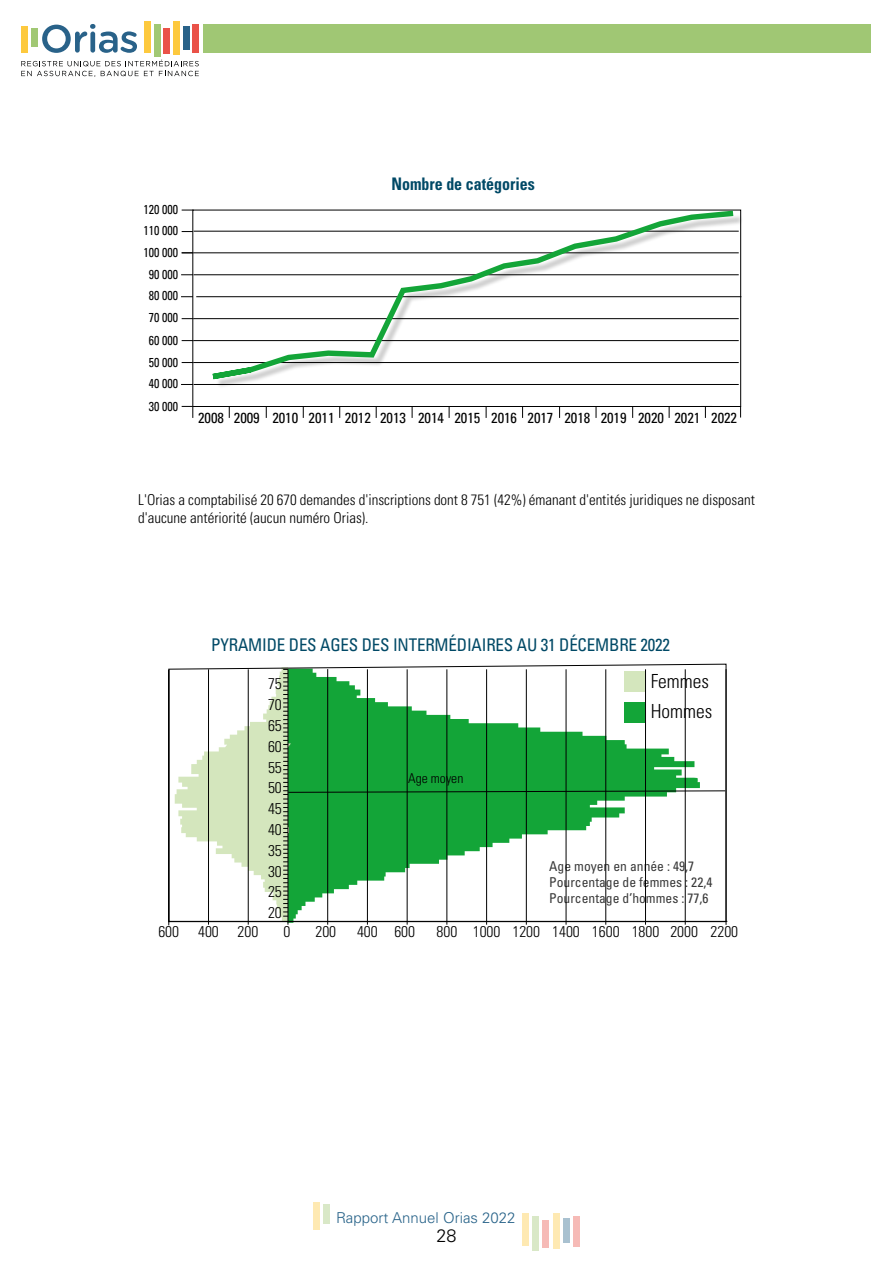
<style>
.page{position:relative;width:893px;height:1263px;background:#fff}
.page>*{position:absolute;margin:0;border:0;box-sizing:border-box;transform-origin:0 0}
.t1{font:300 condensed 19.5px/30.3px "Univers LT Std";color:#000}
.t2{font:300 18px "Univers LT Std";color:#000}
.t3{font:condensed 17.55px "Univers LT Std";letter-spacing:-.01em;color:#004966}
.t4{font:700 condensed 17.25px "Univers LT Std";color:#004966;scale:.92 1}
.t5{font:300 condensed 15.6px "Univers LT Std";color:#000}
.t6{font:300 condensed 15px/18px "Univers LT Std";color:#000}
.t7{font:300 15px "Univers LT Std";color:#286389}
.t8{font:condensed 14.55px "Univers LT Std";color:#000}
.t9{font:condensed 13.65px/16.4px "Univers LT Std";color:rgb(0 0 0/.78)}
.t10{font:300 condensed 13.65px "Univers LT Std";color:#000}
.t11{font:condensed 13.05px/21.8px "Univers LT Std";color:#000;text-align:center;scale:.92 1}
</style>
<div class="page">
<div style="left:313px;top:1202px;width:7px;height:28px;background:#fee9b2"></div>
<div style="left:323px;top:1204px;width:7px;height:20px;background:#d9e8c7"></div>
<div style="left:522px;top:1213px;width:7px;height:33px;background:#fee9b2"></div>
<div style="left:533px;top:1216px;width:6px;height:34px;background:#d9e8c7"></div>
<div style="left:543px;top:1220px;width:6px;height:27px;background:#f6bab6"></div>
<div style="left:553px;top:1213px;width:6px;height:35px;background:#fee9b2"></div>
<div style="left:563px;top:1219px;width:6px;height:24px;background:#a9c1d0"></div>
<div style="left:573px;top:1216px;width:7px;height:30px;background:#f6bab6"></div>
<svg style="left:42px;top:24px;width:95px;height:29px"></svg>
<div style="left:21px;top:26px;width:7px;height:26px;background:#fdc93e"></div>
<div style="left:31px;top:28px;width:6px;height:19px;background:#a1c874"></div>
<div style="left:144px;top:21px;width:7px;height:31px;background:#fdc93e"></div>
<div style="left:154px;top:24px;width:6px;height:32px;background:#a1c874"></div>
<div style="left:164px;top:28px;width:6px;height:25px;background:#ea5248"></div>
<div style="left:173px;top:21px;width:7px;height:34px;background:#fdc93e"></div>
<div style="left:183px;top:26px;width:6px;height:24px;background:#296289"></div>
<div style="left:193px;top:24px;width:6px;height:29px;background:#ea5248"></div>
<svg style="left:21px;top:60px;width:178px;height:17px"></svg>
<svg style="left:168px;top:667px;width:558px;height:259px"></svg>
<div style="left:624px;top:672px;width:20px;height:20px;background:#d4e6bd"></div>
<div style="left:624px;top:702px;width:20px;height:20px;background:#13a538"></div>
<div style="left:203px;top:24px;width:668px;height:29px;background:#a0c774"></div>
<hr style="left:196px;top:296px;width:545px;height:1px;background:#000">
<svg style="left:181px;top:296px;width:12px;height:1px"></svg>
<hr style="left:194px;top:318px;width:545px;height:1px;background:#000">
<svg style="left:182px;top:318px;width:12px;height:1px"></svg>
<hr style="left:194px;top:253px;width:545px;height:1px;background:#000">
<svg style="left:182px;top:252px;width:12px;height:2px"></svg>
<hr style="left:194px;top:274px;width:545px;height:1px;background:#000">
<svg style="left:181px;top:274px;width:12px;height:1px"></svg>
<hr style="left:194px;top:384px;width:545px;height:1px;background:#000">
<svg style="left:181px;top:384px;width:12px;height:1px"></svg>
<hr style="left:194px;top:362px;width:545px;height:1px;background:#000">
<svg style="left:182px;top:362px;width:12px;height:1px"></svg>
<hr style="left:194px;top:340px;width:545px;height:1px;background:#000">
<svg style="left:182px;top:340px;width:12px;height:1px"></svg>
<svg style="left:182px;top:406px;width:12px;height:12px"></svg>
<svg style="left:182px;top:210px;width:12px;height:1px"></svg>
<hr style="left:194px;top:231px;width:545px;height:1px;background:#000">
<svg style="left:701px;top:406px;width:11px;height:12px"></svg>
<img style="left:218px;top:212px;width:524px;height:178px">
<svg style="left:207px;top:209px;width:532px;height:174px"></svg>
<p class="t11" style="left:144px;top:198px;width:39px">120 000</p>
<p class="t11" style="left:144px;top:219px;width:39px">110 000<br>100 000<br>90 000</p>
<p class="t11" style="left:149px;top:284px;width:33px">80 000</p>
<p class="t11" style="left:149px;top:307px;width:33px">70 000</p>
<p class="t11" style="left:149px;top:351px;width:33px">50 000</p>
<p class="t11" style="left:149px;top:329px;width:33px">60 000</p>
<p class="t11" style="left:149px;top:373px;width:33px">40 000</p>
<p class="t11" style="left:149px;top:395px;width:33px">30 000</p>
<p class="t4" style="left:391px;top:173px;width:157px">Nombre de catégories</p>
<p class="t8" style="left:198px;top:409px;width:27px">2008</p>
<p class="t8" style="left:272px;top:409px;width:393px">2010 2011 2012 2013 2014 2015 2016 2017 2018 2019 2020</p>
<p class="t8" style="left:234px;top:409px;width:27px">2009</p>
<p class="t8" style="left:674px;top:409px;width:64px">2021 2022</p>
<p class="t6" style="left:138px;top:491px;width:618px">L'Orias a comptabilisé 20 670 demandes d'inscriptions dont 8 751 (42%) émanant d'entités juridiques ne disposant d'aucune antériorité (aucun numéro Orias).</p>
<p class="t3" style="left:211px;top:634px;width:460px">PYRAMIDE DES AGES DES INTERMÉDIAIRES AU 31 DÉCEMBRE 2022</p>
<h1 class="t1" style="left:651px;top:666px;width:63px">Femmes<br>Hommes</h1>
<p class="t5" style="left:268px;top:674px;width:15px">75</p>
<p class="t5" style="left:268px;top:695px;width:15px">70</p>
<p class="t5" style="left:268px;top:716px;width:15px">65</p>
<p class="t5" style="left:268px;top:737px;width:15px">60</p>
<p class="t5" style="left:268px;top:758px;width:15px">55</p>
<p class="t5" style="left:268px;top:778px;width:15px">50</p>
<p class="t5" style="left:268px;top:799px;width:15px">45</p>
<p class="t5" style="left:268px;top:820px;width:15px">40</p>
<p class="t5" style="left:268px;top:841px;width:15px">35</p>
<p class="t5" style="left:268px;top:862px;width:15px">30</p>
<p class="t5" style="left:268px;top:882px;width:15px">25</p>
<p class="t5" style="left:268px;top:903px;width:15px">20</p>
<p class="t10" style="left:408px;top:770px;width:57px">Age moyen</p>
<p class="t9" style="left:549px;top:857px;width:165px">Age moyen en année : 49,7<br>Pourcentage de femmes : 22,4<br>Pourcentage d’hommes : 77,6</p>
<p class="t5" style="left:158px;top:922px;width:101px">600 400 200</p>
<p class="t5" style="left:284px;top:922px;width:8px">0</p>
<p class="t5" style="left:315px;top:922px;width:22px">200</p>
<p class="t5" style="left:357px;top:922px;width:60px">400 600</p>
<p class="t5" style="left:436px;top:922px;width:105px">800 1000 1200</p>
<p class="t5" style="left:670px;top:922px;width:29px">2000</p>
<p class="t5" style="left:552px;top:922px;width:29px">1400</p>
<p class="t5" style="left:592px;top:922px;width:29px">1600</p>
<p class="t5" style="left:632px;top:922px;width:29px">1800</p>
<p class="t5" style="left:710px;top:922px;width:29px">2200</p>
<p class="t7" style="left:336px;top:1209px;width:181px">Rapport Annuel Orias 2022</p>
<p class="t2" style="left:436px;top:1224px;width:22px">28</p>
</div>
